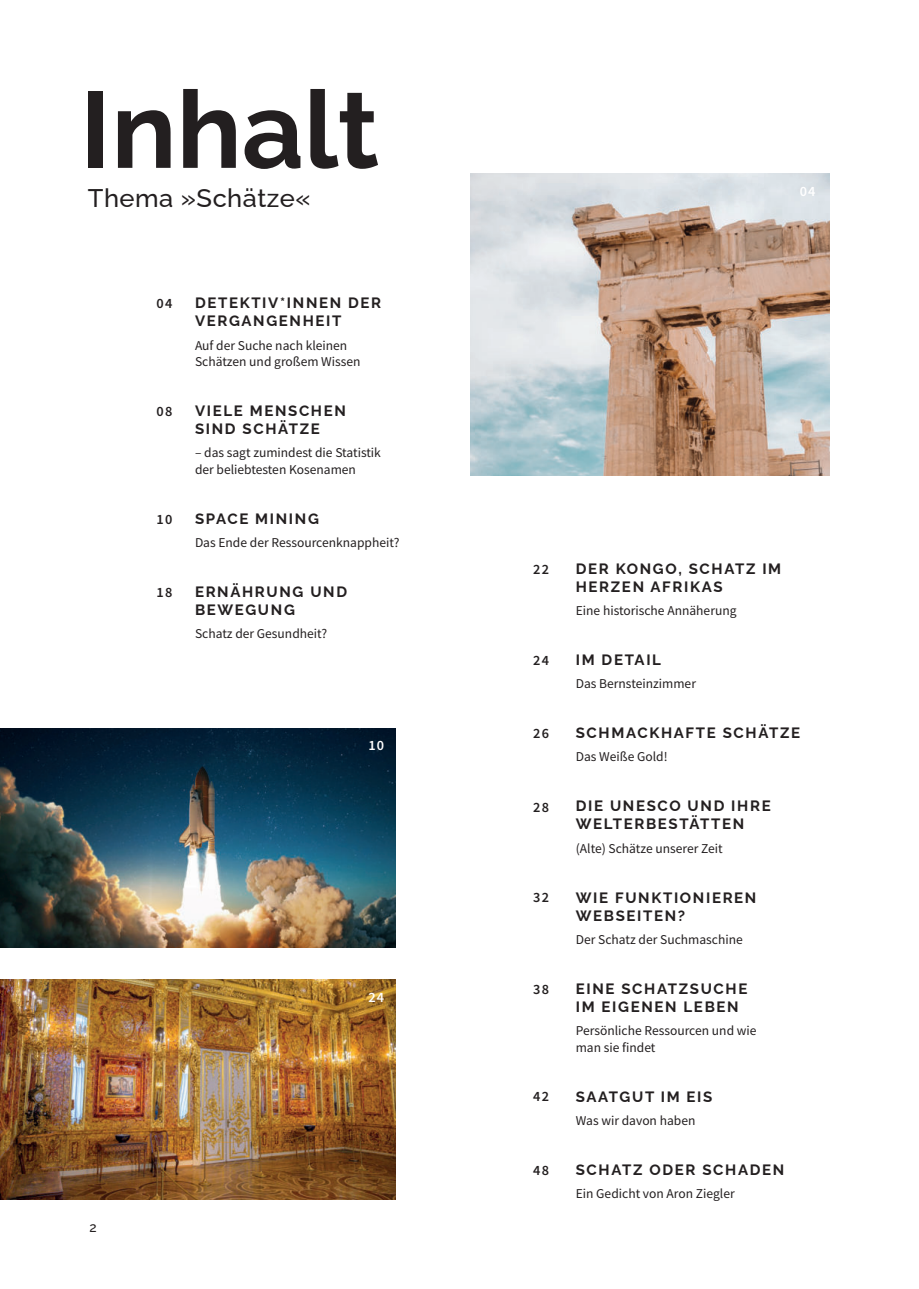
<style>
.page{position:relative;width:919px;height:1289px;background:#fff}
.page>*{position:absolute;margin:0;border:0;box-sizing:border-box;transform-origin:0 0}
.t1{font:700 108px "Raleway";color:#231f20}
.t2{font:500 25.5px "Raleway";letter-spacing:.02em;color:#231f20}
.t3{font:700 15px/18px "Raleway";letter-spacing:.11em;color:#231f20}
.t4{font:600 14.25px "Source Sans Pro";letter-spacing:.09em;color:#231f20}
.t5{font:600 14.25px "Source Sans Pro";color:#fff}
.t6{font:13.5px/16.8px "Source Sans Pro";color:#231f20}
.t7{font:500 13.5px "Raleway";color:#231f20}
</style>
<div class="page">
<img style="left:0;top:728px;width:395px;height:219px">
<img style="left:470px;top:173px;width:359px;height:303px">
<img style="left:0;top:979px;width:395px;height:220px">
<h1 class="t1" style="left:80px;top:88px;width:300px">Inhalt</h1>
<h2 class="t2" style="left:88px;top:188px;width:224px">Thema »Schätze«</h2>
<p class="t4" style="left:156px;top:296px;width:17px">04</p>
<p class="t4" style="left:156px;top:404px;width:17px">08</p>
<p class="t4" style="left:156px;top:512px;width:17px">10</p>
<p class="t4" style="left:156px;top:585px;width:17px">18</p>
<p class="t3" style="left:195px;top:295px;width:188px">DETEKTIV*INNEN DER<br>VERGANGENHEIT</p>
<p class="t6" style="left:195px;top:337px;width:167px">Auf der Suche nach kleinen<br>Schätzen und großem Wissen</p>
<p class="t3" style="left:195px;top:403px;width:152px">VIELE MENSCHEN<br>SIND SCHÄTZE</p>
<p class="t6" style="left:195px;top:444px;width:187px">– das sagt zumindest die Statistik der beliebtesten Kosenamen</p>
<p class="t3" style="left:195px;top:511px;width:125px">SPACE MINING</p>
<p class="t6" style="left:195px;top:534px;width:206px">Das Ende der Ressourcenknappheit?</p>
<p class="t3" style="left:195px;top:584px;width:154px">ERNÄHRUNG UND<br>BEWEGUNG</p>
<p class="t6" style="left:195px;top:625px;width:134px">Schatz der Gesundheit?</p>
<p class="t5" style="left:368px;top:738px;width:17px">10</p>
<p class="t7" style="left:89px;top:1222px;width:9px">2</p>
<p class="t5" style="left:368px;top:990px;width:17px">24</p>
<p class="t5" style="left:799px;top:184px;width:17px">04</p>
<p class="t4" style="left:533px;top:562px;width:17px">22</p>
<p class="t4" style="left:533px;top:653px;width:17px">24</p>
<p class="t4" style="left:533px;top:726px;width:17px">26</p>
<p class="t4" style="left:533px;top:799px;width:17px">28</p>
<p class="t4" style="left:533px;top:890px;width:17px">32</p>
<p class="t4" style="left:533px;top:981px;width:17px">38</p>
<p class="t4" style="left:533px;top:1089px;width:17px">42</p>
<p class="t4" style="left:533px;top:1162px;width:17px">48</p>
<p class="t3" style="left:575px;top:561px;width:207px">DER KONGO, SCHATZ IM<br>HERZEN AFRIKAS</p>
<p class="t6" style="left:575px;top:602px;width:162px">Eine historische Annäherung</p>
<p class="t3" style="left:575px;top:652px;width:87px">IM DETAIL</p>
<p class="t6" style="left:575px;top:675px;width:122px">Das Bernsteinzimmer</p>
<p class="t3" style="left:575px;top:725px;width:226px">SCHMACKHAFTE SCHÄTZE</p>
<p class="t6" style="left:575px;top:748px;width:93px">Das Weiße Gold!</p>
<p class="t3" style="left:575px;top:798px;width:196px">DIE UNESCO UND IHRE<br>WELTERBESTÄTTEN</p>
<p class="t6" style="left:575px;top:839px;width:148px">(Alte) Schätze unserer Zeit</p>
<p class="t3" style="left:575px;top:889px;width:182px">WIE FUNKTIONIEREN<br>WEBSEITEN?</p>
<p class="t6" style="left:575px;top:931px;width:168px">Der Schatz der Suchmaschine</p>
<p class="t3" style="left:575px;top:980px;width:173px">EINE SCHATZSUCHE<br>IM EIGENEN LEBEN</p>
<p class="t6" style="left:575px;top:1022px;width:182px">Persönliche Ressourcen und wie man sie findet</p>
<p class="t3" style="left:575px;top:1088px;width:138px">SAATGUT IM EIS</p>
<p class="t6" style="left:575px;top:1111px;width:121px">Was wir davon haben</p>
<p class="t3" style="left:575px;top:1161px;width:210px">SCHATZ ODER SCHADEN</p>
<p class="t6" style="left:575px;top:1185px;width:160px">Ein Gedicht von Aron Ziegler</p>
</div>
